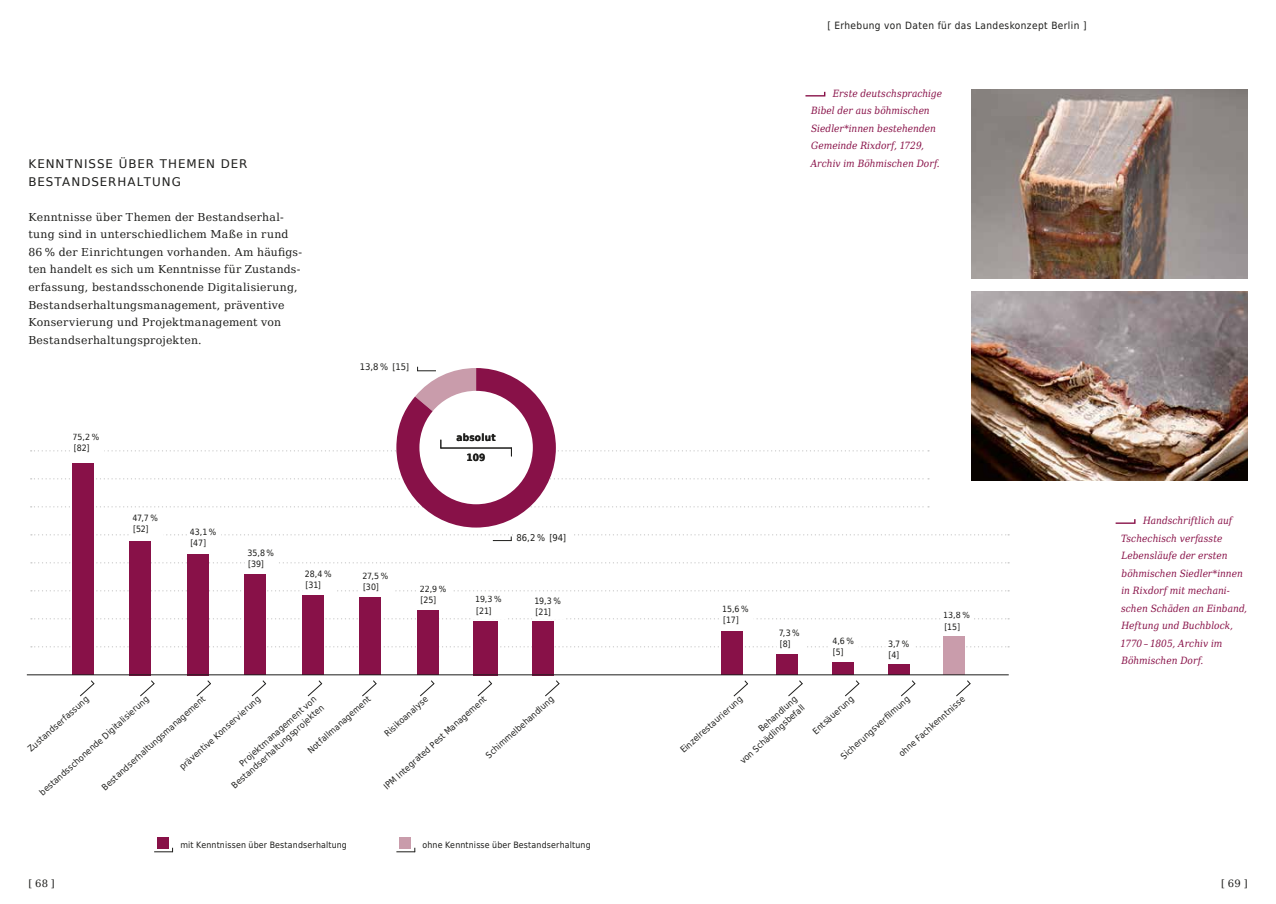
<style>
.page{position:relative;width:1276px;height:904px;background:#fff}
.page>*{position:absolute;margin:0;border:0;box-sizing:border-box;transform-origin:0 0}
.t1{font:11.88px/17.5px "DejaVu Sans";letter-spacing:.08em;color:#1d1d1b}
.Fliesstext{font:10.88px/17.5px "DejaVu Serif";letter-spacing:.02em;color:#1d1d1b}
.BU{font:italic 10px/17.5px "DejaVu Serif Condensed";color:#881148}
.t2{font:10px "DejaVu Sans Condensed";letter-spacing:.04em;color:#1d1d1b}
.Fliesstext_o__Abstan{font:700 10px "DejaVu Sans Condensed";letter-spacing:.025em;color:#1d1d1b}
.t3{font:10px "DejaVu Serif";color:#1d1d1b}
.Fliesstext_o__Abstan-2{font:9.38px "DejaVu Sans Condensed";letter-spacing:.005em;color:#1d1d1b}
.Fliesstext_o__Abstan-3{font:8.75px/11.2px "DejaVu Sans Condensed";letter-spacing:.015em;color:#1d1d1b;text-align:right}
</style>
<div class="page">
<img style="left:971px;top:291px;width:276px;height:190px">
<img style="left:971px;top:89px;width:276px;height:190px">
<svg style="left:805px;top:92px;width:20px;height:4px"></svg>
<svg style="left:1115px;top:519px;width:20px;height:5px"></svg>
<svg style="left:154px;top:847px;width:19px;height:5px"></svg>
<div style="left:157px;top:837px;width:12px;height:12px;background:#881148"></div>
<svg style="left:396px;top:847px;width:19px;height:5px"></svg>
<div style="left:399px;top:837px;width:12px;height:12px;background:#c99cab"></div>
<svg style="left:31px;top:646px;width:978px;height:1px"></svg>
<svg style="left:31px;top:590px;width:978px;height:1px"></svg>
<svg style="left:31px;top:618px;width:978px;height:1px"></svg>
<svg style="left:31px;top:562px;width:978px;height:1px"></svg>
<svg style="left:80px;top:680px;width:15px;height:17px"></svg>
<svg style="left:140px;top:680px;width:15px;height:17px"></svg>
<svg style="left:251px;top:680px;width:16px;height:17px"></svg>
<svg style="left:362px;top:680px;width:15px;height:17px"></svg>
<svg style="left:477px;top:680px;width:15px;height:17px"></svg>
<svg style="left:545px;top:680px;width:15px;height:17px"></svg>
<div style="left:72px;top:463px;width:22px;height:212px;background:#881148"></div>
<div style="left:302px;top:595px;width:21px;height:80px;background:#881148"></div>
<div style="left:532px;top:621px;width:21px;height:54px;background:#881148"></div>
<div style="left:417px;top:610px;width:21px;height:65px;background:#881148"></div>
<div style="left:130px;top:541px;width:21px;height:134px;background:#881148"></div>
<div style="left:360px;top:597px;width:21px;height:78px;background:#881148"></div>
<div style="left:245px;top:574px;width:21px;height:101px;background:#881148"></div>
<div style="left:473px;top:621px;width:25px;height:54px;background:#881148"></div>
<svg style="left:307px;top:680px;width:16px;height:17px"></svg>
<svg style="left:420px;top:680px;width:15px;height:17px"></svg>
<svg style="left:196px;top:680px;width:15px;height:17px"></svg>
<div style="left:246px;top:547px;width:31px;height:24px;background:#fff"></div>
<div style="left:418px;top:584px;width:32px;height:22px;background:#fff"></div>
<div style="left:303px;top:568px;width:32px;height:24px;background:#fff"></div>
<svg style="left:788px;top:680px;width:15px;height:17px"></svg>
<div style="left:776px;top:653px;width:22px;height:21px;background:#881148"></div>
<div style="left:778px;top:627px;width:26px;height:23px;background:#fff"></div>
<div style="left:361px;top:571px;width:31px;height:22px;background:#fff"></div>
<div style="left:888px;top:664px;width:21px;height:11px;background:#881148"></div>
<svg style="left:901px;top:680px;width:15px;height:17px"></svg>
<div style="left:886px;top:638px;width:27px;height:23px;background:#fff"></div>
<svg style="left:956px;top:680px;width:15px;height:17px"></svg>
<div style="left:943px;top:636px;width:22px;height:39px;background:#c99cab"></div>
<div style="left:942px;top:610px;width:29px;height:22px;background:#fff"></div>
<svg style="left:845px;top:680px;width:15px;height:17px"></svg>
<div style="left:832px;top:662px;width:21px;height:13px;background:#881148"></div>
<div style="left:831px;top:636px;width:26px;height:22px;background:#fff"></div>
<div style="left:187px;top:554px;width:21px;height:121px;background:#881148"></div>
<svg style="left:31px;top:534px;width:978px;height:7px"></svg>
<svg style="left:31px;top:367px;width:898px;height:160px"></svg>
<div style="left:721px;top:631px;width:22px;height:44px;background:#881148"></div>
<svg style="left:733px;top:680px;width:15px;height:17px"></svg>
<div style="left:721px;top:604px;width:31px;height:23px;background:#fff"></div>
<hr style="left:27px;top:674px;width:981px;height:1px;background:#1d1d1b">
<h3 class="t1" style="left:28px;top:155px;width:221px">KENNTNISSE ÜBER THEMEN DER<br>BESTANDSERHALTUNG</h3>
<p class="Fliesstext" style="left:28px;top:208px;width:275px">Kenntnisse über Themen der Bestandserhal&shy;tung sind in unterschiedlichem Maße in rund 86 % der Einrichtungen vorhanden. Am häufigs&shy;ten handelt es sich um Kenntnisse für Zustands-- erfassung, bestandsschonende Digitalisierung, Bestandserhaltungsmanagement, präventive Konservierung und Projektmanagement von Bestandserhaltungsprojekten.</p>
<p class="Fliesstext_o__Abstan-3" style="left:73px;top:431px;width:28px">75,2 %</p>
<p class="Fliesstext_o__Abstan-3" style="left:74px;top:442px;width:17px">[82]</p>
<p class="Fliesstext_o__Abstan-3" style="left:132px;top:511px;width:27px">47,7 %</p>
<p class="Fliesstext_o__Abstan-3" style="left:133px;top:523px;width:17px">[52]</p>
<p class="Fliesstext_o__Abstan-3" style="left:190px;top:525px;width:28px">43,1 %</p>
<p class="Fliesstext_o__Abstan-3" style="left:190px;top:537px;width:17px">[47]</p>
<p class="Fliesstext_o__Abstan-3" style="left:247px;top:546px;width:28px">35,8 %</p>
<p class="Fliesstext_o__Abstan-3" style="left:248px;top:557px;width:17px">[39]</p>
<p class="Fliesstext_o__Abstan-3" style="left:305px;top:567px;width:28px">28,4 %</p>
<p class="Fliesstext_o__Abstan-3" style="left:305px;top:578px;width:17px">[31]</p>
<p class="Fliesstext_o__Abstan-2" style="left:360px;top:359px;width:51px">13,8 % [15]</p>
<p class="Fliesstext_o__Abstan" style="left:456px;top:429px;width:41px">absolut</p>
<p class="Fliesstext_o__Abstan" style="left:466px;top:449px;width:21px">109</p>
<p class="Fliesstext_o__Abstan-3" style="left:362px;top:570px;width:27px">27,5 %</p>
<p class="Fliesstext_o__Abstan-3" style="left:363px;top:581px;width:17px">[30]</p>
<p class="Fliesstext_o__Abstan-3" style="left:420px;top:583px;width:28px">22,9 %</p>
<p class="Fliesstext_o__Abstan-3" style="left:420px;top:594px;width:17px">[25]</p>
<p class="Fliesstext_o__Abstan-2" style="left:516px;top:529px;width:51px">86,2 % [94]</p>
<p class="Fliesstext_o__Abstan-3" style="left:475px;top:593px;width:28px">19,3 %</p>
<p class="Fliesstext_o__Abstan-3" style="left:476px;top:604px;width:17px">[21]</p>
<p class="Fliesstext_o__Abstan-3" style="left:534px;top:594px;width:28px">19,3 %</p>
<p class="Fliesstext_o__Abstan-3" style="left:535px;top:605px;width:17px">[21]</p>
<p class="Fliesstext_o__Abstan-3" style="left:99px;top:783px;width:137px;rotate:-42deg">Bestandserhaltungsmanagement</p>
<p class="Fliesstext_o__Abstan-3" style="left:37px;top:789px;width:145px;rotate:-42deg">bestandsschonende Digitalisierung</p>
<p class="Fliesstext_o__Abstan-3" style="left:177px;top:763px;width:107px;rotate:-42deg">präventive Konservierung</p>
<p class="Fliesstext_o__Abstan-3" style="left:305px;top:747px;width:83px;rotate:-42deg">Notfallmanagement</p>
<p class="Fliesstext_o__Abstan-3" style="left:381px;top:783px;width:136px;rotate:-42deg">IPM Integrated Pest Management</p>
<p class="Fliesstext_o__Abstan-3" style="left:221px;top:774px;width:122px;rotate:-42deg">Projektmanagement von<br>Bestandserhaltungsprojekten</p>
<p class="Fliesstext_o__Abstan-3" style="left:381px;top:730px;width:57px;rotate:-42deg">Risikoanalyse</p>
<p class="Fliesstext_o__Abstan-3" style="left:25px;top:745px;width:80px;rotate:-42deg">Zustandserfassung</p>
<p class="Fliesstext_o__Abstan-3" style="left:483px;top:752px;width:89px;rotate:-42deg">Schimmelbehandlung</p>
<p class="Fliesstext_o__Abstan-3" style="left:180px;top:838px;width:168px">mit Kenntnissen über Bestandserhaltung</p>
<p class="Fliesstext_o__Abstan-3" style="left:422px;top:838px;width:170px">ohne Kenntnisse über Bestandserhaltung</p>
<p class="t2" style="left:827px;top:17px;width:261px">[ Erhebung von Daten für das Landeskonzept Berlin ]</p>
<p class="BU" style="left:811px;top:84px;width:133px;text-indent:22px">Erste deutschsprachige<br>Bibel der aus böhmischen<br>Siedler*innen bestehenden<br>Gemeinde Rixdorf, 1729,<br>Archiv im Böhmischen Dorf.</p>
<p class="Fliesstext_o__Abstan-3" style="left:722px;top:602px;width:28px">15,6 %</p>
<p class="Fliesstext_o__Abstan-3" style="left:723px;top:614px;width:17px">[17]</p>
<p class="Fliesstext_o__Abstan-3" style="left:943px;top:609px;width:28px">13,8 %</p>
<p class="Fliesstext_o__Abstan-3" style="left:944px;top:620px;width:17px">[15]</p>
<p class="Fliesstext_o__Abstan-3" style="left:778px;top:626px;width:23px">7,3 %</p>
<p class="Fliesstext_o__Abstan-3" style="left:780px;top:637px;width:12px">[8]</p>
<p class="Fliesstext_o__Abstan-3" style="left:832px;top:634px;width:23px">4,6 %</p>
<p class="Fliesstext_o__Abstan-3" style="left:833px;top:646px;width:12px">[5]</p>
<p class="Fliesstext_o__Abstan-3" style="left:888px;top:637px;width:23px">3,7 %</p>
<p class="Fliesstext_o__Abstan-3" style="left:888px;top:648px;width:12px">[4]</p>
<p class="Fliesstext_o__Abstan-3" style="left:896px;top:750px;width:87px;rotate:-42deg">ohne Fachkenntnisse</p>
<p class="Fliesstext_o__Abstan-3" style="left:729px;top:749px;width:85px;rotate:-42deg">Behandlung<br>von Schädlingsbefall</p>
<p class="Fliesstext_o__Abstan-3" style="left:810px;top:727px;width:53px;rotate:-42deg">Entsäuerung</p>
<p class="Fliesstext_o__Abstan-3" style="left:838px;top:752px;width:91px;rotate:-42deg">Sicherungsverfi lmung</p>
<p class="Fliesstext_o__Abstan-3" style="left:677px;top:746px;width:81px;rotate:-42deg">Einzelrestaurierung</p>
<p class="BU" style="left:1120px;top:511px;width:128px;text-indent:22px">Handschriftlich auf<br>Tschechisch verfasste<br>Lebensläufe der ersten böhmischen Siedler*innen in Rixdorf mit mechani&shy;schen Schäden an Einband,<br>Heftung und Buchblock,<br>1770 – 1805, Archiv im<br>Böhmischen Dorf.</p>
<p class="t3" style="left:28px;top:875px;width:28px">[ 68 ]</p>
<p class="t3" style="left:1221px;top:875px;width:28px">[ 69 ]</p>
</div>
